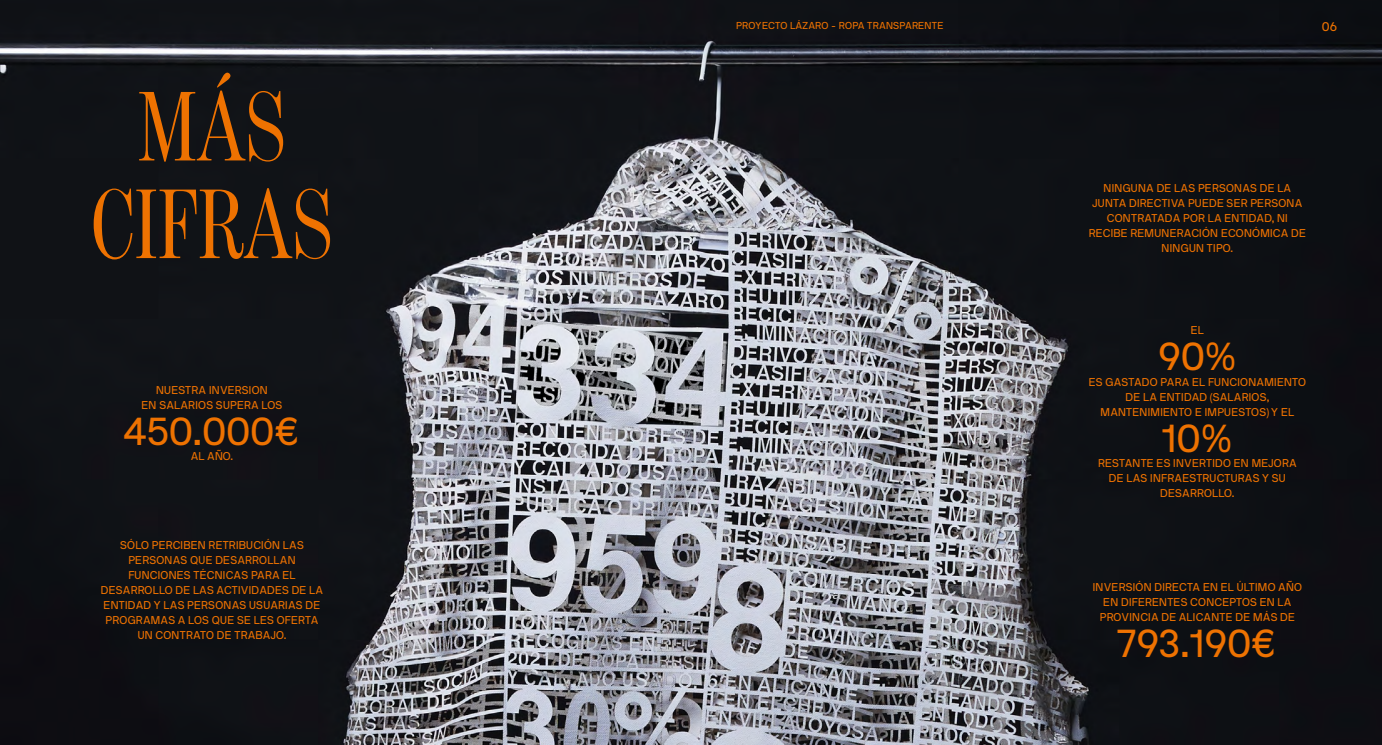
<style>
.page{position:relative;width:1382px;height:745px;background:#fff}
.page>*{position:absolute;margin:0;border:0;box-sizing:border-box;transform-origin:0 0}
.t1{font:100px "Benton Mod Disp Comp";color:#ee7201}
.t2{font:700 62.5px "NB International Pro";color:#ee7201}
.t3{font:38.75px "NB International Pro";color:#ee7201}
.t4{font:12.5px "NB International Pro";color:#ee7201}
.t5{font:11.25px/15px "NB International Pro";letter-spacing:.02em;color:#ee7201;text-align:center}
.t6{font:10px "NB International Pro";letter-spacing:.02em;color:#ee7201}
</style>
<div class="page">
<img style="left:0;top:0;width:1382px;height:744px">
<p class="t1" style="left:138px;top:72px;width:149px">MÁS</p>
<p class="t1" style="left:91px;top:169px;width:243px">CIFRAS</p>
<p class="t5" style="left:156px;top:382px;width:113px">NUESTRA INVERSION</p>
<p class="t5" style="left:142px;top:397px;width:142px">EN SALARIOS SUPERA LOS</p>
<p class="t3" style="left:123px;top:409px;width:179px">450.000€</p>
<p class="t5" style="left:191px;top:448px;width:44px">AL AÑO.</p>
<p class="t5" style="left:101px;top:537px;width:224px">SÓLO PERCIBEN RETRIBUCIÓN LAS<br>PERSONAS QUE DESARROLLAN<br>FUNCIONES TÉCNICAS PARA EL<br>DESARROLLO DE LAS ACTIVIDADES DE LA<br>ENTIDAD Y LAS PERSONAS USUARIAS DE<br>PROGRAMAS A LOS QUE SE LES OFERTA<br>UN CONTRATO DE TRABAJO.</p>
<p class="t2" style="left:84px;top:566px;width:84px">3%</p>
<p class="t6" style="left:736px;top:20px;width:209px">PROYECTO LÁZARO - ROPA TRANSPARENTE</p>
<p class="t4" style="left:1322px;top:20px;width:17px">06</p>
<p class="t5" style="left:1089px;top:180px;width:219px">NINGUNA DE LAS PERSONAS DE LA<br>JUNTA DIRECTIVA PUEDE SER PERSONA<br>CONTRATADA POR LA ENTIDAD, NI<br>RECIBE REMUNERACIÓN ECONÓMICA DE<br>NINGUN TIPO.</p>
<p class="t5" style="left:1191px;top:322px;width:15px">EL</p>
<p class="t3" style="left:1158px;top:335px;width:80px">90%</p>
<p class="t5" style="left:1100px;top:389px;width:195px">DE LA ENTIDAD (SALARIOS,<br>MANTENIMIENTO E IMPUESTOS) Y EL</p>
<p class="t5" style="left:1089px;top:374px;width:219px">ES GASTADO PARA EL FUNCIONAMIENTO</p>
<p class="t3" style="left:1162px;top:416px;width:72px">10%</p>
<p class="t5" style="left:1109px;top:470px;width:178px">DE LAS INFRAESTRUCTURAS Y SU<br>DESARROLLO.</p>
<p class="t5" style="left:1098px;top:455px;width:200px">RESTANTE ES INVERTIDO EN MEJORA</p>
<p class="t5" style="left:1093px;top:579px;width:211px">INVERSIÓN DIRECTA EN EL ÚLTIMO AÑO<br>EN DIFERENTES CONCEPTOS EN LA<br>PROVINCIA DE ALICANTE DE MÁS DE</p>
<p class="t3" style="left:1117px;top:621px;width:162px">793.190€</p>
</div>
